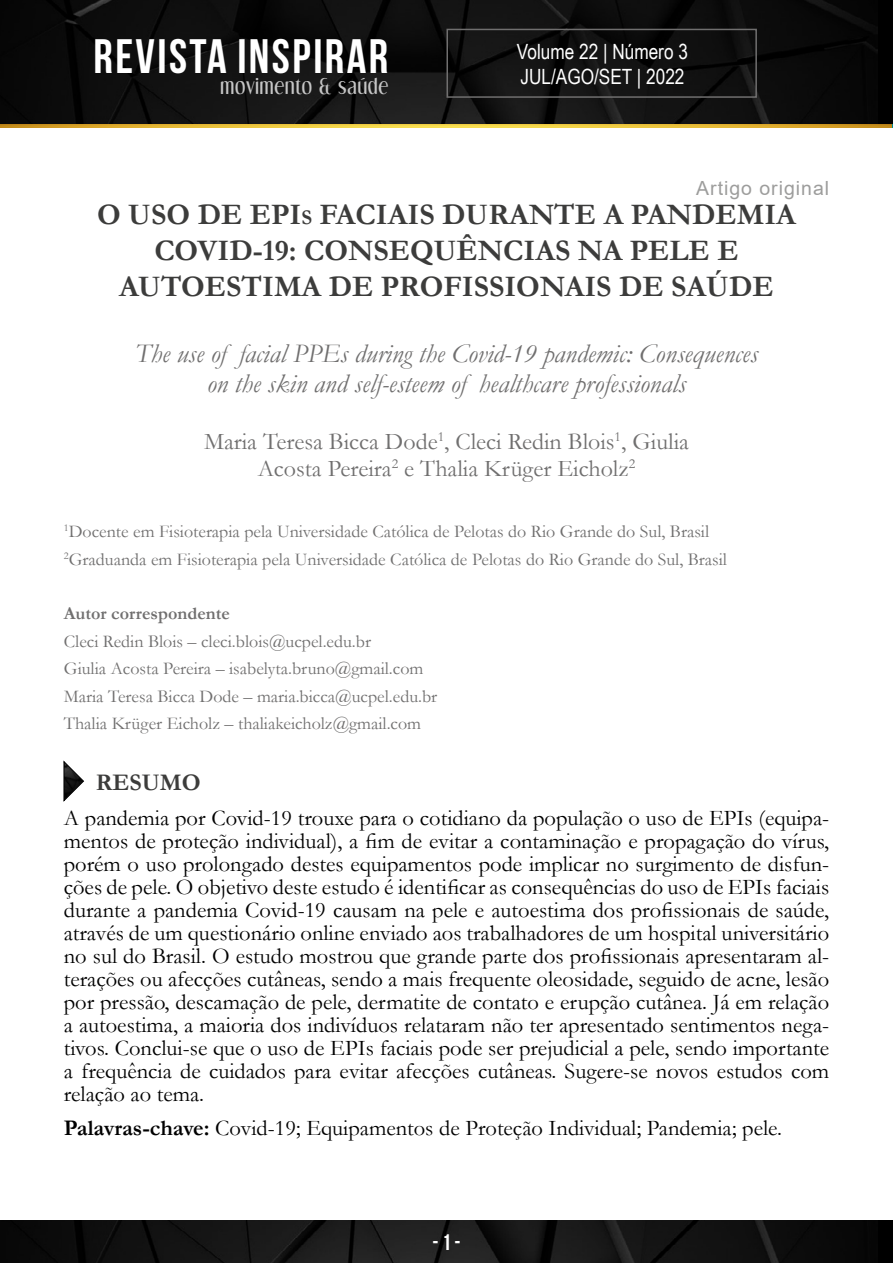
<style>
.page{position:relative;width:893px;height:1263px;background:#fff}
.page>*{position:absolute;margin:0;border:0;box-sizing:border-box;transform-origin:0 0}
.t1{font:700 48.3px "Bebas Neue";letter-spacing:.05em;color:#fff}
.t2{font:700 30px/36px "Garamond";color:#3c3c3b;text-align:center}
.t3{font:italic 27px/30px "Garamond";color:#706f6f;text-align:center}
.t4{font:24px/27px "Garamond";color:#706f6f;text-align:center}
.t5{font:700 24px "Garamond";color:#3c3c3b}
.t6{font:22.5px/23px "Garamond";color:#000;text-align:justify}
.t7{font:700 22.5px "Bebas Neue";color:#fff}
.t8{font:21px/25.2px "Arial Narrow";color:#fff}
.t9{font:19.5px "Arial";letter-spacing:.05em;color:#9d9d9c}
.t10{font:18.9px "Dream Orphans";letter-spacing:.05em;color:#c6c6c6}
.t11{font:18px/27.5px "Garamond";color:#706f6f}
.t12{font:700 18px "Garamond";color:#706f6f}
.s1{font-size:21px}
.s2{font-weight:700}
</style>
<div class="page">
<img style="left:0;top:124px;width:891px;height:4px">
<img style="left:0;top:0;width:878px;height:124px">
<div style="left:446px;top:29px;width:311px;height:69px;border:2px solid #706f6f"></div>
<img style="left:0;top:1220px;width:878px;height:43px">
<svg style="left:64px;top:761px;width:20px;height:40px"></svg>
<h1 class="t1" style="left:94px;top:29px;width:296px">REVISTA INSPIRAR</h1>
<p class="t10" style="left:220px;top:75px;width:169px">movimento &amp; saúde</p>
<p class="t8" style="left:517px;top:38px;width:173px">Volume 22 | Número 3<br>JUL/AGO/SET | 2022</p>
<p class="t9" style="left:696px;top:174px;width:134px">Artigo original</p>
<h2 class="t2" style="left:97px;top:197px;width:700px">O USO DE EPI<span class="s1">s</span> FACIAIS DURANTE A PANDEMIA<br>COVID-19: CONSEQUÊNCIAS NA PELE E<br>AUTOESTIMA DE PROFISSIONAIS DE SAÚDE</h2>
<p class="t3" style="left:135px;top:338px;width:624px">The use of facial PPEs during the Covid-19 pandemic: Consequences on the skin and self-esteem of healthcare professionals</p>
<p class="t4" style="left:204px;top:428px;width:486px">Maria Teresa Bicca Dode<sup>1</sup>, Cleci Redin Blois<sup>1</sup>, Giulia<br>Acosta Pereira<sup>2</sup> e Thalia Krüger Eicholz<sup>2</sup></p>
<p class="t11" style="left:64px;top:517px;width:665px"><sup>1</sup>Docente em Fisioterapia pela Universidade Católica de Pelotas do Rio Grande do Sul, Brasil<br><sup>2</sup>Graduanda em Fisioterapia pela Universidade Católica de Pelotas do Rio Grande do Sul, Brasil</p>
<p class="t12" style="left:64px;top:601px;width:167px">Autor correspondente</p>
<p class="t11" style="left:64px;top:627px;width:375px">Cleci Redin Blois – cleci.blois@ucpel.edu.br<br>Giulia Acosta Pereira – isabelyta.bruno@gmail.com Maria Teresa Bicca Dode – maria.bicca@ucpel.edu.br Thalia Krüger Eicholz – thaliakeicholz@gmail.com</p>
<p class="t5" style="left:96px;top:766px;width:107px">RESUMO</p>
<p class="t6" style="left:64px;top:806px;width:767px">A pandemia por Covid-19 trouxe para o cotidiano da população o uso de EPIs (equipa&shy;mentos de proteção individual), a fim de evitar a contaminação e propagação do vírus, porém o uso prolongado destes equipamentos pode implicar no surgimento de disfun&shy;ções de pele. O objetivo deste estudo é identificar as consequências do uso de EPIs faciais durante a pandemia Covid-19 causam na pele e autoestima dos profissionais de saúde, através de um questionário online enviado aos trabalhadores de um hospital universitário no sul do Brasil. O estudo mostrou que grande parte dos profissionais apresentaram al&shy;terações ou afecções cutâneas, sendo a mais frequente oleosidade, seguido de acne, lesão por pressão, descamação de pele, dermatite de contato e erupção cutânea. Já em relação a autoestima, a maioria dos indivíduos relataram não ter apresentado sentimentos nega&shy;tivos. Conclui-se que o uso de EPIs faciais pode ser prejudicial a pele, sendo importante a frequência de cuidados para evitar afecções cutâneas. Sugere-se novos estudos com relação ao tema.</p>
<p class="t6" style="left:64px;top:1116px;width:720px"><span class="s2">Palavras-chave:</span> Covid-19; Equipamentos de Proteção Individual; Pandemia; pele.</p>
<p class="t7" style="left:432px;top:1230px;width:30px">- 1 -</p>
</div>
